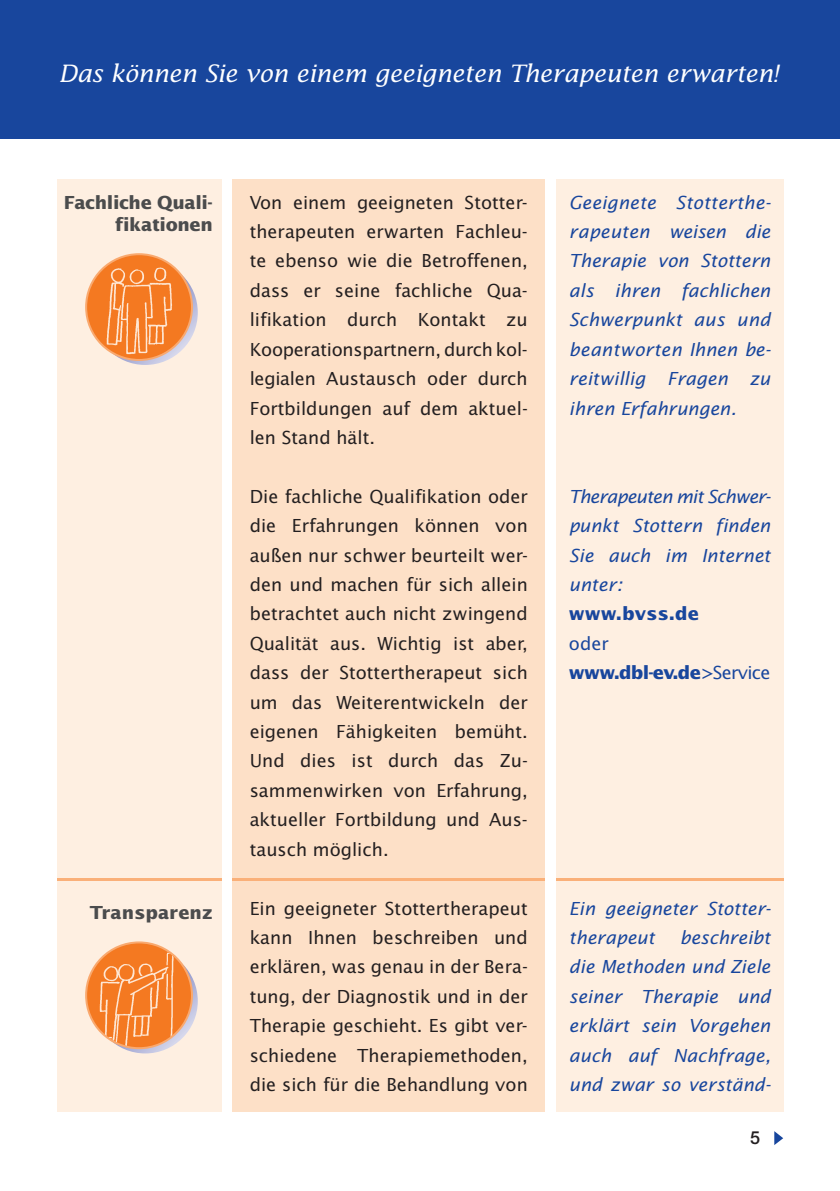
<style>
.page{position:relative;width:840px;height:1191px;background:#fff}
.page>*{position:absolute;margin:0;border:0;box-sizing:border-box;transform-origin:0 0}
.t1{font:italic 24px "Lucida";letter-spacing:-.015em;color:#fff}
.t2{font:18px/29.4px "Lucida Sans";color:#231f20;text-align:justify}
.t3{font:italic 18px/29.4px "Lucida Sans";color:#18469d;text-align:justify}
.t4{font:700 18px/22px "Lucida Sans";letter-spacing:-.02em;color:#4b4c4d;text-align:right}
.t5{font:700 18px/29.4px "Lucida Sans";letter-spacing:-.04em;color:#18469d}
.t6{font:700 18px "Lucida Sans";color:#4b4c4d}
.t7{font:700 18px "Lucida Sans";color:#18469d}
.t8{font:500 18px "Helvetica Neue";color:#231f20}
.s1{font-weight:400}
</style>
<div class="page">
<div style="left:57px;top:179px;width:164px;height:932px;background:#feefe1"></div>
<div style="left:556px;top:179px;width:226px;height:932px;background:#feefe1"></div>
<div style="left:232px;top:179px;width:312px;height:932px;background:#fde0c7"></div>
<svg style="left:774px;top:1131px;width:8px;height:14px"></svg>
<div style="left:0;top:0;width:839px;height:139px;background:#18469d"></div>
<hr style="left:57px;top:878px;width:164px;height:2px;background:#fab079">
<hr style="left:232px;top:878px;width:312px;height:2px;background:#fab079">
<hr style="left:556px;top:878px;width:226px;height:2px;background:#fab079">
<svg style="left:93px;top:260px;width:105px;height:105px"></svg>
<svg style="left:86px;top:254px;width:106px;height:106px"></svg>
<img style="left:89px;top:261px;width:103px;height:96px">
<svg style="left:93px;top:948px;width:105px;height:105px"></svg>
<svg style="left:86px;top:942px;width:106px;height:106px"></svg>
<img style="left:85px;top:943px;width:97px;height:104px">
<h1 class="t1" style="left:59px;top:59px;width:720px">Das können Sie von einem geeigneten Therapeuten erwarten!</h1>
<p class="t4" style="left:64px;top:191px;width:150px">Fachliche Quali&shy;fikationen</p>
<p class="t6" style="left:90px;top:901px;width:124px">Transparenz</p>
<p class="t2" style="left:249px;top:187px;width:279px">Von einem geeigneten Stotter&shy;therapeuten erwarten Fachleu&shy;te ebenso wie die Betroffenen, dass er seine fachliche Qua&shy;lifikation durch Kontakt zu Kooperationspartnern, durch kol&shy;legialen Austausch oder durch Fortbildungen auf dem aktuel&shy;len Stand hält.</p>
<p class="t2" style="left:249px;top:481px;width:279px">Die fachliche Qualifikation oder die Erfahrungen können von außen nur schwer beurteilt wer&shy;den und machen für sich allein betrachtet auch nicht zwingend Qualität aus. Wichtig ist aber, dass der Stottertherapeut sich um das Weiterentwickeln der eigenen Fähigkeiten bemüht.<br>Und dies ist durch das Zu&shy;sammenwirken von Erfahrung, aktueller Fortbildung und Aus&shy;tausch möglich.</p>
<p class="t2" style="left:249px;top:893px;width:279px">Ein geeigneter Stottertherapeut kann Ihnen beschreiben und erklären, was genau in der Bera&shy;tung, der Diagnostik und in der Therapie geschieht. Es gibt ver&shy;schiedene Therapiemethoden, die sich für die Behandlung von</p>
<p class="t3" style="left:568px;top:187px;width:203px">Geeignete Stotterthe&shy;rapeuten weisen die Therapie von Stottern als ihren fachlichen Schwerpunkt aus und beantworten Ihnen be&shy;reitwillig Fragen zu ihren Erfahrungen.</p>
<p class="t3" style="left:568px;top:481px;width:203px">Therapeuten mit Schwer&shy;punkt Stottern finden Sie auch im Internet unter:</p>
<p class="t7" style="left:568px;top:603px;width:131px">www.bvss.de</p>
<p class="t5" style="left:568px;top:628px;width:203px"><span class="s1">oder </span>www.dbl-ev.de<span class="s1">&gt;Service</span></p>
<p class="t3" style="left:568px;top:893px;width:203px">Ein geeigneter Stotter&shy;therapeut</p>
<p class="t3" style="left:568px;top:922px;width:203px;text-indent:111px">beschreibt die Methoden und Ziele seiner Therapie und erklärt sein Vorgehen auch auf Nachfrage, und zwar so verständ-</p>
<p class="t8" style="left:749px;top:1127px;width:12px">5</p>
</div>
